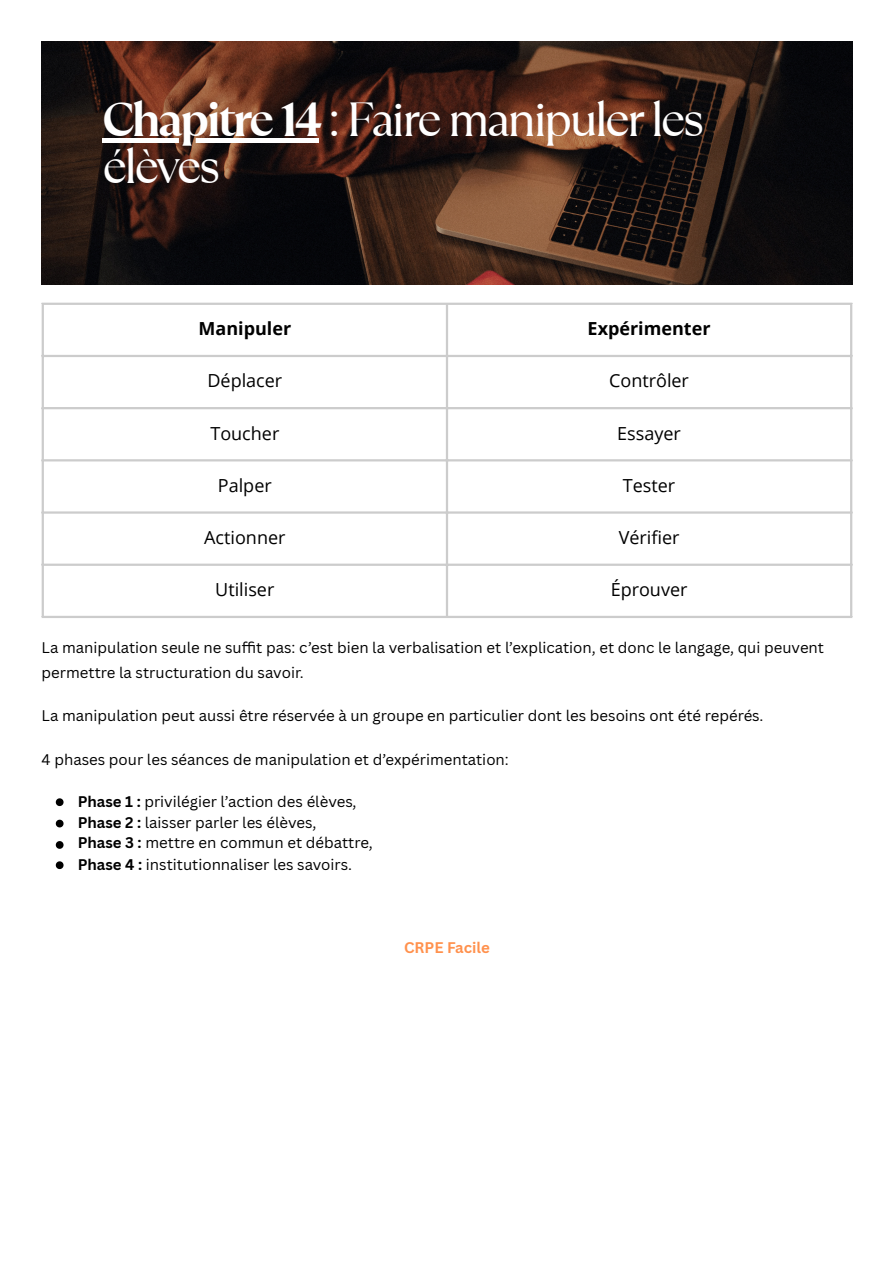
<style>
.page{position:relative;width:894px;height:1263px;background:#fff}
.page>*{position:absolute;margin:0;border:0;box-sizing:border-box;transform-origin:0 0}
.t1{font:47.7px/47.4px "TT Ramillas";letter-spacing:-.065em;color:#fff}
.t2{font:18px "Open Sans";color:#000}
.t3{font:700 18px "Open Sans";color:#000}
.t4{font:15px/25.8px "Canva Sans";color:#000}
.t5{font:700 15px "Canva Sans";color:#ff914d}
.s1{font-weight:700}
</style>
<div class="page">
<img style="left:42px;top:42px;width:810px;height:243px">
<hr style="left:102px;top:138px;width:217px;height:4px;background:#fff">
<hr style="left:42px;top:305px;width:2px;height:311px;background:#ccc">
<hr style="left:446px;top:305px;width:2px;height:311px;background:#ccc">
<hr style="left:849px;top:305px;width:3px;height:311px;background:#ccc">
<hr style="left:42px;top:303px;width:810px;height:2px;background:#ccc">
<hr style="left:42px;top:355px;width:810px;height:2px;background:#ccc">
<hr style="left:42px;top:407px;width:810px;height:2px;background:#ccc">
<hr style="left:42px;top:459px;width:810px;height:2px;background:#ccc">
<hr style="left:42px;top:511px;width:810px;height:3px;background:#ccc">
<hr style="left:42px;top:564px;width:810px;height:2px;background:#ccc">
<hr style="left:42px;top:616px;width:810px;height:2px;background:#ccc">
<svg style="left:56px;top:798px;width:7px;height:8px"></svg>
<svg style="left:56px;top:820px;width:7px;height:7px"></svg>
<svg style="left:56px;top:841px;width:7px;height:8px"></svg>
<svg style="left:56px;top:861px;width:7px;height:8px"></svg>
<p class="t1" style="left:102px;top:95px;width:603px"><span class="s1">Chapitre 14</span> : Faire manipuler les élèves</p>
<p class="t3" style="left:198px;top:316px;width:94px">Manipuler</p>
<p class="t3" style="left:587px;top:316px;width:124px">Expérimenter</p>
<p class="t2" style="left:207px;top:368px;width:76px">Déplacer</p>
<p class="t2" style="left:609px;top:368px;width:81px">Contrôler</p>
<p class="t2" style="left:210px;top:420px;width:70px">Toucher</p>
<p class="t2" style="left:617px;top:420px;width:65px">Essayer</p>
<p class="t2" style="left:218px;top:473px;width:55px">Palper</p>
<p class="t2" style="left:622px;top:473px;width:54px">Tester</p>
<p class="t2" style="left:204px;top:525px;width:83px">Actionner</p>
<p class="t2" style="left:618px;top:525px;width:62px">Vérifier</p>
<p class="t2" style="left:215px;top:577px;width:61px">Utiliser</p>
<p class="t2" style="left:610px;top:577px;width:78px">Éprouver</p>
<p class="t4" style="left:42px;top:634px;width:783px">La manipulation seule ne suffit pas: c’est bien la verbalisation et l’explication, et donc le langage, qui peuvent permettre la structuration du savoir.</p>
<p class="t4" style="left:42px;top:702px;width:723px">La manipulation peut aussi être réservée à un groupe en particulier dont les besoins ont été repérés.</p>
<p class="t4" style="left:42px;top:746px;width:468px">4 phases pour les séances de manipulation et d’expérimentation:</p>
<p class="t4" style="left:78px;top:788px;width:280px"><span class="s1">Phase 1 :</span> privilégier l’action des élèves,</p>
<p class="t4" style="left:78px;top:809px;width:240px"><span class="s1">Phase 2 :</span> laisser parler les élèves,</p>
<p class="t4" style="left:78px;top:830px;width:296px"><span class="s1">Phase 3 :</span> mettre en commun et débattre,</p>
<p class="t4" style="left:78px;top:851px;width:276px"><span class="s1">Phase 4 :</span> institutionnaliser les savoirs.</p>
<h1 class="t5" style="left:404px;top:937px;width:87px">CRPE Facile</h1>
</div>
